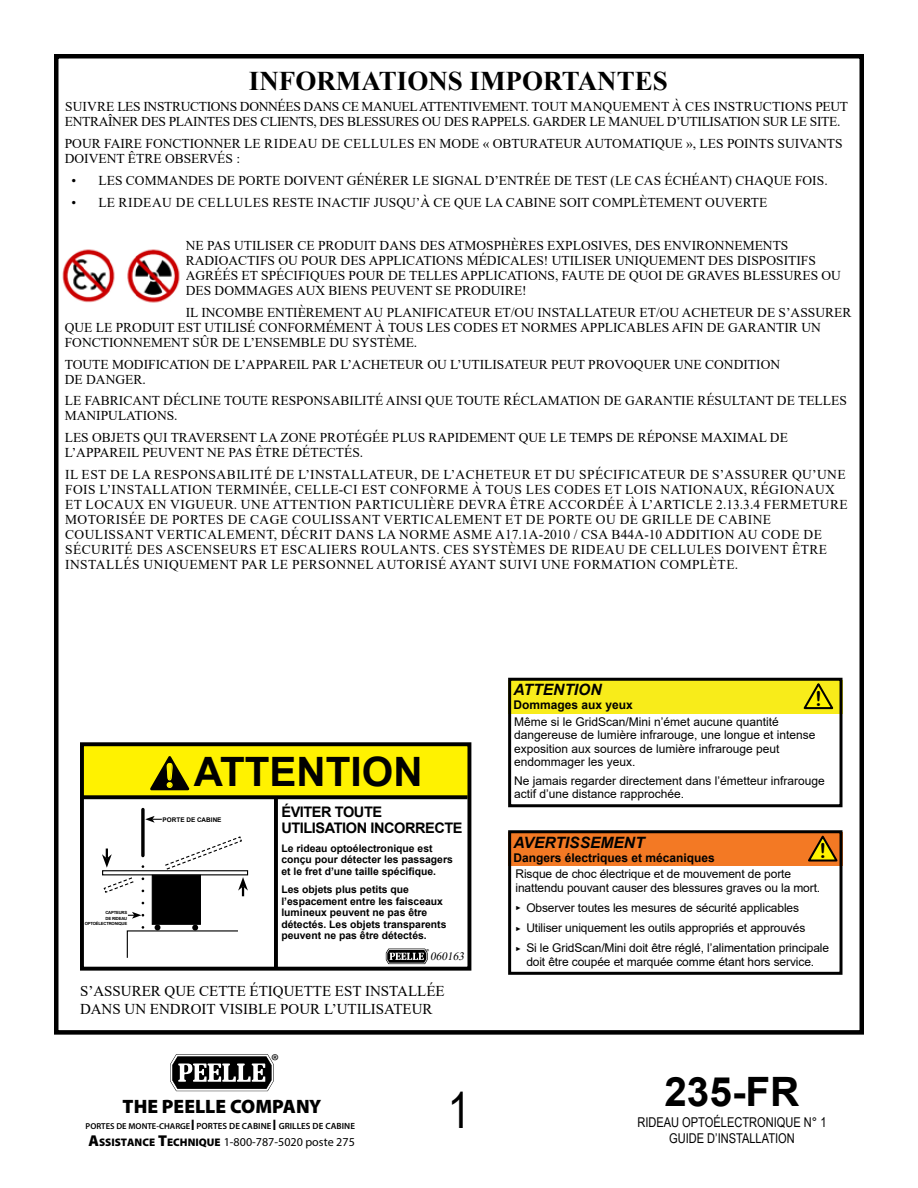
<style>
.page{position:relative;width:918px;height:1188px;background:#fff}
.page>*{position:absolute;margin:0;border:0;box-sizing:border-box;transform-origin:0 0}
.t1{font:49.5px "Arial Narrow";color:#000}
.t2{font:700 40.5px "Arial";color:#000}
.t3{font:700 27px "Times New Roman";color:#000}
.t4{font:20.55px "Arial Rounded MT Bold";color:#000}
.t5{font:900 19.35px "Myriad Pro";color:#000}
.t6{font:18.75px "Myriad Pro";color:#000}
.t7{font:italic 700 15.6px "Arial";color:#000}
.t8{font:15px/18px "Times New Roman";color:#000}
.t9{font:700 14.55px/16.6px "Arial";letter-spacing:-.03em;color:#000}
.t10{font:13.5px/15px "Times New Roman";color:#000}
.t11{font:13.5px/15px "Times New Roman";letter-spacing:.035em;color:#000}
.t12{font:13.5px/15px "Times New Roman";letter-spacing:-.025em;color:#000}
.t13{font:13.5px/16.2px "Arial Narrow";color:#000;text-align:center}
.t14{font:12px/13.5px "Arial";letter-spacing:-.01em;color:#000}
.t15{font:700 12px "Arial";color:#000}
.t16{font:12px "Myriad Pro";color:#000}
.t17{font:italic 11.4px "Times New Roman";color:#000}
.t18{font:700 10.35px/11.4px "Arial";color:#000}
.t19{font:600 9px "Myriad Pro";letter-spacing:.005em;color:#000}
.t20{font:7.35px "Myriad Pro";color:#000}
.t21{font:700 6.45px "Arial";color:#000}
.t22{font:700 4.2px/5.7px "Arial";letter-spacing:-.05em;color:#000;text-align:right}
.s1{font-family:"Arial Rounded MT Bold";font-weight:400;font-size:32.4px;color:#fff200}
.s2{font-size:8.55px}
.s3{font-size:15.15px}
.s4{font-weight:900;font-size:15.75px}
.s5{font-weight:900;font-size:10.95px}
.s6{font-size:6px}
</style>
<div class="page">
<svg style="left:170px;top:1054px;width:104px;height:37px"></svg>
<div style="left:54px;top:54px;width:810px;height:981px;background:#fff;border:4px solid #000"></div>
<img style="left:62px;top:249px;width:118px;height:54px">
<div style="left:508px;top:680px;width:335px;height:34px;background:#f8ec1a"></div>
<div style="left:508px;top:678px;width:335px;height:129px;border:3px solid #000"></div>
<svg style="left:803px;top:683px;width:31px;height:27px"></svg>
<div style="left:508px;top:832px;width:335px;height:34px;background:#f37924"></div>
<div style="left:508px;top:830px;width:335px;height:145px;border:3px solid #000"></div>
<svg style="left:808px;top:835px;width:30px;height:27px"></svg>
<svg style="left:145px;top:816px;width:17px;height:7px"></svg>
<div style="left:152px;top:875px;width:49px;height:50px;background:#000;border:1px solid #000"></div>
<svg style="left:128px;top:912px;width:16px;height:7px"></svg>
<svg style="left:126px;top:925px;width:112px;height:33px"></svg>
<svg style="left:141px;top:810px;width:4px;height:26px"></svg>
<svg style="left:102px;top:836px;width:146px;height:60px"></svg>
<div style="left:82px;top:744px;width:387px;height:54px;background:#fff200"></div>
<svg style="left:274px;top:799px;width:4px;height:167px"></svg>
<div style="left:80px;top:742px;width:391px;height:229px;border:4px solid #000"></div>
<svg style="left:82px;top:795px;width:386px;height:4px;background:#131200"></svg>
<svg style="left:150px;top:756px;width:40px;height:35px"></svg>
<svg style="left:386px;top:948px;width:41px;height:16px"></svg>
<h3 class="t3" style="left:249px;top:61px;width:420px">INFORMATIONS IMPORTANTES</h3>
<p class="t12" style="left:65px;top:99px;width:785px">SUIVRE LES INSTRUCTIONS DONNÉES DANS CE MANUEL ATTENTIVEMENT. TOUT MANQUEMENT À CES INSTRUCTIONS PEUT<br>ENTRAÎNER DES PLAINTES DES CLIENTS, DES BLESSURES OU DES RAPPELS. GARDER LE MANUEL D’UTILISATION SUR LE SITE.</p>
<p class="t10" style="left:65px;top:136px;width:779px">POUR FAIRE FONCTIONNER LE RIDEAU DE CELLULES EN MODE « OBTURATEUR AUTOMATIQUE », LES POINTS SUIVANTS<br>DOIVENT ÊTRE OBSERVÉS :</p>
<p class="t10" style="left:72px;top:173px;width:758px">• LES COMMANDES DE PORTE DOIVENT GÉNÉRER LE SIGNAL D’ENTRÉE DE TEST (LE CAS ÉCHÉANT) CHAQUE FOIS.</p>
<p class="t10" style="left:72px;top:194px;width:697px">• LE RIDEAU DE CELLULES RESTE INACTIF JUSQU’À CE QUE LA CABINE SOIT COMPLÈTEMENT OUVERTE</p>
<p class="t10" style="left:186px;top:238px;width:657px">NE PAS UTILISER CE PRODUIT DANS DES ATMOSPHÈRES EXPLOSIVES, DES ENVIRONNEMENTS RADIOACTIFS OU POUR DES APPLICATIONS MÉDICALES! UTILISER UNIQUEMENT DES DISPOSITIFS AGRÉÉS ET SPÉCIFIQUES POUR DE TELLES APPLICATIONS, FAUTE DE QUOI DE GRAVES BLESSURES OU DES DOMMAGES AUX BIENS PEUVENT SE PRODUIRE!</p>
<p class="t10" style="left:65px;top:305px;width:788px;text-indent:121px">IL INCOMBE ENTIÈREMENT AU PLANIFICATEUR ET/OU INSTALLATEUR ET/OU ACHETEUR DE S’ASSURER<br>QUE LE PRODUIT EST UTILISÉ CONFORMÉMENT À TOUS LES CODES ET NORMES APPLICABLES AFIN DE GARANTIR UN<br>FONCTIONNEMENT SÛR DE L’ENSEMBLE DU SYSTÈME.</p>
<p class="t10" style="left:65px;top:356px;width:717px">TOUTE MODIFICATION DE L’APPAREIL PAR L’ACHETEUR OU L’UTILISATEUR PEUT PROVOQUER UNE CONDITION<br>DE DANGER.</p>
<p class="t10" style="left:65px;top:393px;width:784px">LE FABRICANT DÉCLINE TOUTE RESPONSABILITÉ AINSI QUE TOUTE RÉCLAMATION DE GARANTIE RÉSULTANT DE TELLES<br>MANIPULATIONS.</p>
<p class="t10" style="left:65px;top:430px;width:725px">LES OBJETS QUI TRAVERSENT LA ZONE PROTÉGÉE PLUS RAPIDEMENT QUE LE TEMPS DE RÉPONSE MAXIMAL DE<br>L’APPAREIL PEUVENT NE PAS ÊTRE DÉTECTÉS.</p>
<p class="t11" style="left:65px;top:467px;width:784px">IL EST DE LA RESPONSABILITÉ DE L’INSTALLATEUR, DE L’ACHETEUR ET DU SPÉCIFICATEUR DE S’ASSURER QU’UNE FOIS L’INSTALLATION TERMINÉE, CELLE-CI EST CONFORME À TOUS LES CODES ET LOIS NATIONAUX, RÉGIONAUX ET LOCAUX EN VIGUEUR. UNE ATTENTION PARTICULIÈRE DEVRA ÊTRE ACCORDÉE À L’ARTICLE 2.13.3.4 FERMETURE MOTORISÉE DE PORTES DE CAGE COULISSANT VERTICALEMENT ET DE PORTE OU DE GRILLE DE CABINE COULISSANT VERTICALEMENT, DÉCRIT DANS LA NORME ASME A17.1A-2010 / CSA B44A-10 ADDITION AU CODE DE SÉCURITÉ DES ASCENSEURS ET ESCALIERS ROULANTS. CES SYSTÈMES DE RIDEAU DE CELLULES DOIVENT ÊTRE INSTALLÉS UNIQUEMENT PAR LE PERSONNEL AUTORISÉ AYANT SUIVI UNE FORMATION COMPLÈTE.</p>
<p class="t22" style="left:85px;top:910px;width:44px">CAPTEURS<br>DE RIDEAU<br>OPTOÉLECTRONIQUE</p>
<h2 class="t2" style="left:164px;top:743px;width:260px"><span class="s1">!</span> ATTENTION</h2>
<p class="t21" style="left:163px;top:815px;width:60px">PORTE DE CABINE</p>
<p class="t9" style="left:281px;top:804px;width:183px">ÉVITER TOUTE<br>UTILISATION INCORRECTE</p>
<p class="t18" style="left:281px;top:843px;width:173px">Le rideau optoélectronique est conçu pour détecter les passagers et le fret d’une taille spécifique.</p>
<p class="t18" style="left:281px;top:884px;width:167px">Les objets plus petits que l’espacement entre les faisceaux lumineux peuvent ne pas être détectés. Les objets transparents peuvent ne pas être détectés.</p>
<p class="t20" style="left:426px;top:947px;width:5px">®</p>
<p class="t17" style="left:430px;top:948px;width:38px">060163</p>
<p class="t8" style="left:80px;top:982px;width:366px">S’ASSURER QUE CETTE ÉTIQUETTE EST INSTALLÉE<br>DANS UN ENDROIT VISIBLE POUR L’UTILISATEUR</p>
<h3 class="t6" style="left:271px;top:1049px;width:9px">®</h3>
<h3 class="t5" style="left:123px;top:1094px;width:200px">THE PEELLE COMPANY</h3>
<p class="t19" style="left:86px;top:1120px;width:271px"><span class="s2">PORTES DE MONTE-CHARGE</span><span class="s3">I</span> PORTES DE CABINE<span class="s3">I</span> GRILLES DE CABINE</p>
<p class="t16" style="left:88px;top:1135px;width:268px"><span class="s4">A</span><span class="s5">SSISTANCE</span> <span class="s4">T</span><span class="s5">ECHNIQUE</span> 1-800-787-5020 poste 275</p>
<h1 class="t1" style="left:448px;top:1074px;width:24px">1</h1>
<p class="t7" style="left:514px;top:679px;width:90px">ATTENTION</p>
<p class="t15" style="left:514px;top:697px;width:121px">Dommages aux yeux</p>
<h3 class="t4" style="left:815px;top:686px;width:8px">!</h3>
<p class="t14" style="left:514px;top:714px;width:303px">Même si le GridScan/Mini n’émet aucune quantité dangereuse de lumière infrarouge, une longue et intense exposition aux sources de lumière infrarouge peut endommager les yeux.</p>
<p class="t14" style="left:514px;top:774px;width:312px">Ne jamais regarder directement dans l’émetteur infrarouge actif d’une distance rapprochée.</p>
<p class="t7" style="left:514px;top:832px;width:133px">AVERTISSEMENT</p>
<p class="t15" style="left:514px;top:849px;width:203px">Dangers électriques et mécaniques</p>
<h3 class="t4" style="left:819px;top:839px;width:8px">!</h3>
<p class="t14" style="left:516px;top:867px;width:306px">Risque de choc électrique et de mouvement de porte inattendu pouvant causer des blessures graves ou la mort.</p>
<p class="t14" style="left:516px;top:897px;width:315px;line-height:20.2px"><span class="s6">►</span> Observer toutes les mesures de sécurité applicables<br><span class="s6">►</span> Utiliser uniquement les outils appropriés et approuvés<br><span class="s6">►</span> Si le GridScan/Mini doit être réglé, l’alimentation principale</p>
<p class="t14" style="left:526px;top:955px;width:289px">doit être coupée et marquée comme étant hors service.</p>
<h2 class="t2" style="left:664px;top:1063px;width:137px">235-FR</h2>
<p class="t13" style="left:637px;top:1114px;width:191px">RIDEAU OPTOÉLECTRONIQUE N° 1<br>GUIDE D’INSTALLATION</p>
</div>
